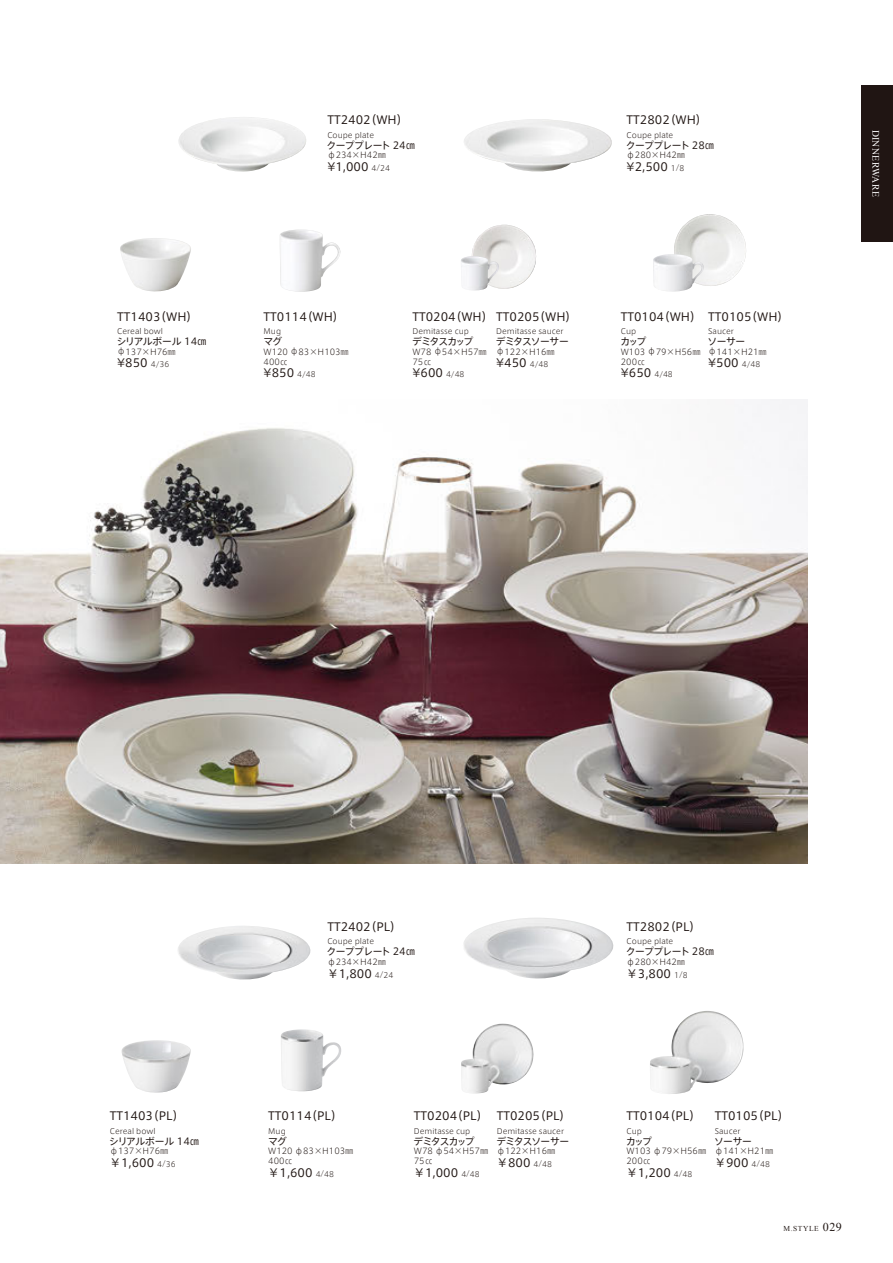
<style>
.page{position:relative;width:893px;height:1263px;background:#fff}
.page>*{position:absolute;margin:0;border:0;box-sizing:border-box;transform-origin:0 0}
.t1{font:11.25px "Axis Std";color:#221815}
.t2{font:9.75px "Axis Std";letter-spacing:-.06em;color:#221815}
.t3{font:9.75px "Axis Std";letter-spacing:-.015em;color:#221815}
.t4{font:9.75px "Axis Std";letter-spacing:-.125em;color:#221815}
.t5{font:9.75px "Times New Roman";letter-spacing:.03em;color:#fff}
.t6{font:300 8.25px/9.8px "Axis Std";color:#221815}
.t7{font:300 7.5px "Axis Std";color:#221815}
.t8{font:7.5px "Times New Roman";letter-spacing:.08em;color:#221815}
.s1{font-weight:300;font-size:7.5px}
.s2{font-size:12px}
</style>
<div class="page">
<img style="left:0;top:400px;width:808px;height:463px">
<img style="left:178px;top:117px;width:128px;height:55px">
<img style="left:464px;top:119px;width:148px;height:53px">
<img style="left:120px;top:238px;width:71px;height:54px">
<img style="left:471px;top:225px;width:65px;height:64px">
<img style="left:461px;top:256px;width:38px;height:35px">
<img style="left:674px;top:214px;width:72px;height:72px">
<img style="left:653px;top:254px;width:52px;height:38px">
<img style="left:280px;top:230px;width:61px;height:62px">
<img style="left:463px;top:918px;width:151px;height:61px">
<img style="left:178px;top:926px;width:133px;height:54px">
<img style="left:121px;top:1040px;width:70px;height:53px">
<img style="left:281px;top:1029px;width:60px;height:63px">
<img style="left:461px;top:1023px;width:73px;height:70px">
<img style="left:650px;top:1011px;width:94px;height:83px">
<div style="left:861px;top:85px;width:32px;height:156px;background:#201513"></div>
<p class="t1" style="left:117px;top:308px;width:82px">TT1403（WH）</p>
<p class="t7" style="left:117px;top:326px;width:47px">Cereal bowl</p>
<p class="t3" style="left:117px;top:334px;width:92px">シリアルボール 14㎝</p>
<p class="t6" style="left:117px;top:346px;width:60px">φ137×H76㎜</p>
<p class="t1" style="left:117px;top:355px;width:54px">¥850 <span class="s1">4/36</span></p>
<p class="t1" style="left:327px;top:112px;width:82px">TT2402（WH）</p>
<p class="t7" style="left:327px;top:129px;width:48px">Coupe plate</p>
<p class="t2" style="left:327px;top:138px;width:90px">クーププレート 24㎝</p>
<p class="t6" style="left:327px;top:150px;width:60px">φ234×H42㎜</p>
<p class="t1" style="left:327px;top:158px;width:64px">¥1,000 <span class="s1">4/24</span></p>
<p class="t1" style="left:627px;top:112px;width:82px">TT2802（WH）</p>
<p class="t7" style="left:627px;top:129px;width:48px">Coupe plate</p>
<p class="t2" style="left:626px;top:138px;width:90px">クーププレート 28㎝</p>
<p class="t6" style="left:627px;top:150px;width:60px">φ280×H42㎜</p>
<p class="t1" style="left:627px;top:158px;width:59px">¥2,500 <span class="s1">1/8</span></p>
<p class="t1" style="left:264px;top:308px;width:82px">TT0114（WH）</p>
<p class="t7" style="left:264px;top:326px;width:19px">Mug</p>
<p class="t2" style="left:263px;top:334px;width:20px">マグ</p>
<p class="t6" style="left:264px;top:346px;width:87px">W120 φ83×H103㎜<br>400㏄</p>
<p class="t1" style="left:264px;top:364px;width:54px">¥850 <span class="s1">4/48</span></p>
<p class="t1" style="left:412px;top:308px;width:166px">TT0204（WH） TT0205（WH）</p>
<p class="t7" style="left:412px;top:326px;width:58px">Demitasse cup</p>
<p class="t4" style="left:412px;top:334px;width:63px">デミタスカップ</p>
<p class="t6" style="left:412px;top:346px;width:76px">W78 φ54×H57㎜<br>75㏄</p>
<p class="t1" style="left:412px;top:364px;width:54px">¥600 <span class="s1">4/48</span></p>
<p class="t7" style="left:496px;top:326px;width:69px">Demitasse saucer</p>
<p class="t2" style="left:496px;top:334px;width:74px">デミタスソーサー</p>
<p class="t6" style="left:496px;top:346px;width:60px">φ122×H16㎜</p>
<p class="t1" style="left:496px;top:355px;width:54px">¥450 <span class="s1">4/48</span></p>
<p class="t1" style="left:621px;top:308px;width:82px">TT0104（WH）</p>
<p class="t7" style="left:621px;top:326px;width:17px">Cup</p>
<p class="t2" style="left:620px;top:334px;width:27px">カップ</p>
<p class="t6" style="left:621px;top:346px;width:81px">W103 φ79×H56㎜<br>200㏄</p>
<p class="t1" style="left:621px;top:364px;width:54px">¥650 <span class="s1">4/48</span></p>
<p class="t1" style="left:708px;top:308px;width:82px">TT0105（WH）</p>
<p class="t7" style="left:708px;top:326px;width:27px">Saucer</p>
<p class="t2" style="left:707px;top:334px;width:39px">ソーサー</p>
<p class="t6" style="left:708px;top:346px;width:60px">φ141×H21㎜</p>
<p class="t1" style="left:708px;top:355px;width:54px">¥500 <span class="s1">4/48</span></p>
<p class="t5" style="left:882px;top:130px;width:68px;rotate:90deg">DINNERWARE</p>
<p class="t1" style="left:110px;top:1108px;width:76px">TT1403（PL）</p>
<p class="t7" style="left:110px;top:1125px;width:47px">Cereal bowl</p>
<p class="t3" style="left:109px;top:1133px;width:92px">シリアルボール 14㎝</p>
<p class="t6" style="left:110px;top:1146px;width:60px">φ137×H76㎜</p>
<p class="t1" style="left:110px;top:1154px;width:67px">￥1,600 <span class="s1">4/36</span></p>
<p class="t1" style="left:327px;top:919px;width:76px">TT2402（PL）</p>
<p class="t7" style="left:327px;top:936px;width:48px">Coupe plate</p>
<p class="t2" style="left:327px;top:944px;width:90px">クーププレート 24㎝</p>
<p class="t6" style="left:327px;top:957px;width:60px">φ234×H42㎜</p>
<p class="t1" style="left:327px;top:965px;width:67px">￥1,800 <span class="s1">4/24</span></p>
<p class="t1" style="left:268px;top:1108px;width:76px">TT0114（PL）</p>
<p class="t7" style="left:268px;top:1125px;width:19px">Mug</p>
<p class="t2" style="left:268px;top:1133px;width:20px">マグ</p>
<p class="t6" style="left:268px;top:1146px;width:87px">W120 φ83×H103㎜<br>400㏄</p>
<p class="t1" style="left:268px;top:1164px;width:67px">￥1,600 <span class="s1">4/48</span></p>
<p class="t1" style="left:414px;top:1108px;width:76px">TT0204（PL）</p>
<p class="t7" style="left:414px;top:1125px;width:58px">Demitasse cup</p>
<p class="t4" style="left:414px;top:1133px;width:63px">デミタスカップ</p>
<p class="t6" style="left:414px;top:1146px;width:76px">W78 φ54×H57㎜<br>75㏄</p>
<p class="t1" style="left:414px;top:1164px;width:67px">￥1,000 <span class="s1">4/48</span></p>
<p class="t1" style="left:497px;top:1108px;width:76px">TT0205（PL）</p>
<p class="t7" style="left:497px;top:1125px;width:69px">Demitasse saucer</p>
<p class="t2" style="left:496px;top:1133px;width:74px">デミタスソーサー</p>
<p class="t6" style="left:497px;top:1146px;width:60px">φ122×H16㎜</p>
<p class="t1" style="left:497px;top:1154px;width:57px">￥800 <span class="s1">4/48</span></p>
<p class="t1" style="left:627px;top:919px;width:76px">TT2802（PL）</p>
<p class="t7" style="left:627px;top:936px;width:48px">Coupe plate</p>
<p class="t2" style="left:626px;top:944px;width:90px">クーププレート 28㎝</p>
<p class="t6" style="left:627px;top:957px;width:60px">φ280×H42㎜</p>
<p class="t1" style="left:627px;top:965px;width:63px">￥3,800 <span class="s1">1/8</span></p>
<p class="t1" style="left:626px;top:1108px;width:76px">TT0104（PL）</p>
<p class="t7" style="left:626px;top:1125px;width:17px">Cup</p>
<p class="t2" style="left:626px;top:1133px;width:27px">カップ</p>
<p class="t6" style="left:626px;top:1146px;width:81px">W103 φ79×H56㎜<br>200㏄</p>
<p class="t1" style="left:626px;top:1164px;width:67px">￥1,200 <span class="s1">4/48</span></p>
<p class="t1" style="left:715px;top:1108px;width:76px">TT0105（PL）</p>
<p class="t7" style="left:715px;top:1125px;width:27px">Saucer</p>
<p class="t2" style="left:714px;top:1133px;width:39px">ソーサー</p>
<p class="t6" style="left:715px;top:1146px;width:60px">φ141×H21㎜</p>
<p class="t1" style="left:715px;top:1154px;width:57px">￥900 <span class="s1">4/48</span></p>
<p class="t8" style="left:784px;top:1223px;width:60px">M.STYLE <span class="s2">029</span></p>
</div>
